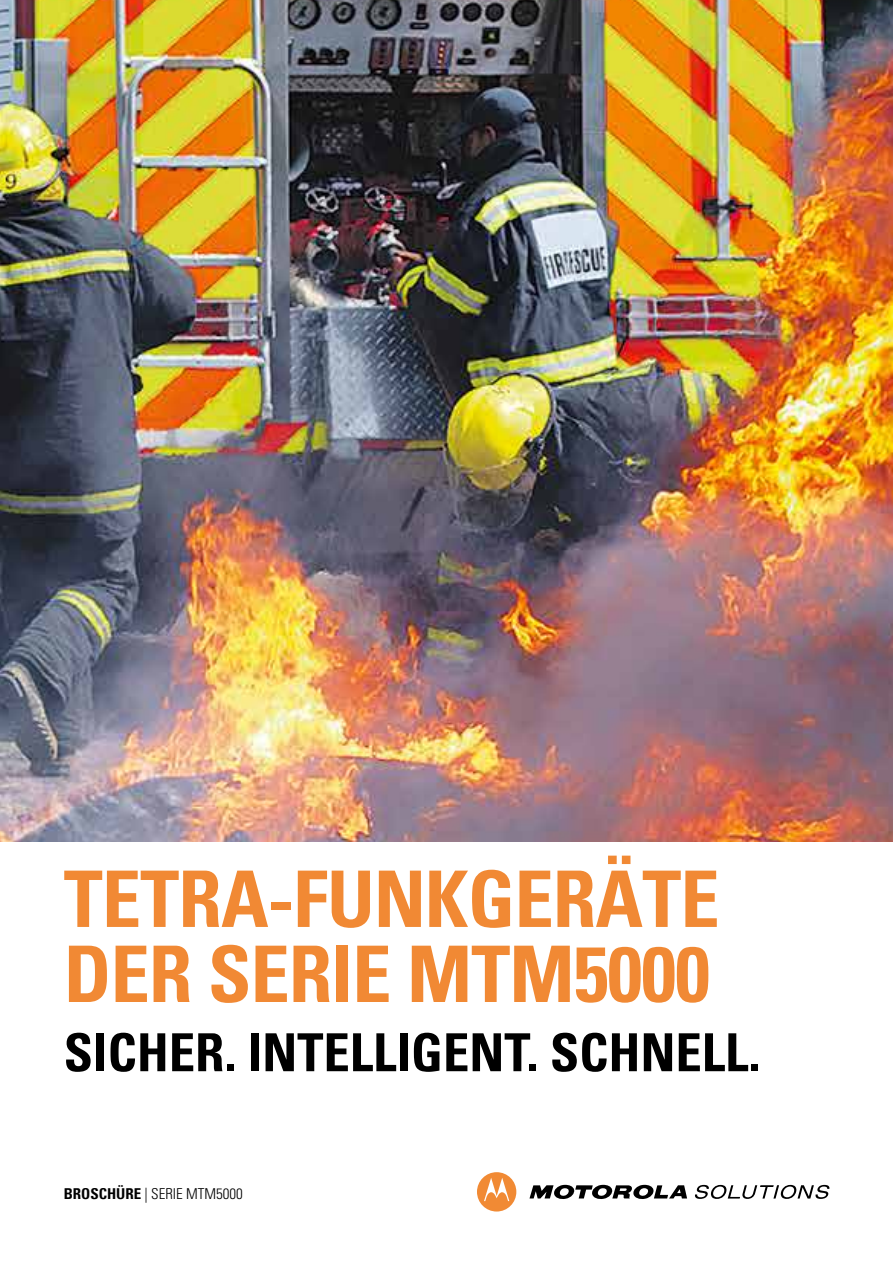
<style>
.page{position:relative;width:893px;height:1263px;background:#fff}
.page>*{position:absolute;margin:0;border:0;box-sizing:border-box;transform-origin:0 0}
.t1{font:700 condensed 78px/75px "Univers LT";letter-spacing:-.01em;color:#f18934}
.t2{font:700 condensed 52.5px "Univers LT";color:#000}
.t3{font:300 condensed 15px "Univers";color:#000}
.s1{font-family:"Univers LT";font-weight:700}
</style>
<div class="page">
<img style="left:0;top:0;width:893px;height:842px">
<svg style="left:529px;top:1185px;width:158px;height:14px"></svg>
<svg style="left:477px;top:1172px;width:39px;height:39px"></svg>
<svg style="left:695px;top:1185px;width:134px;height:14px"></svg>
<p class="t1" style="left:64px;top:861px;width:657px">TETRA-FUNKGERÄTE<br>DER SERIE MTM5000</p>
<p class="t2" style="left:64px;top:1020px;width:698px">SICHER. INTELLIGENT. SCHNELL.</p>
<p class="t3" style="left:64px;top:1185px;width:181px"><span class="s1">BROSCHÜRE</span> | SERIE MTM5000</p>
</div>
